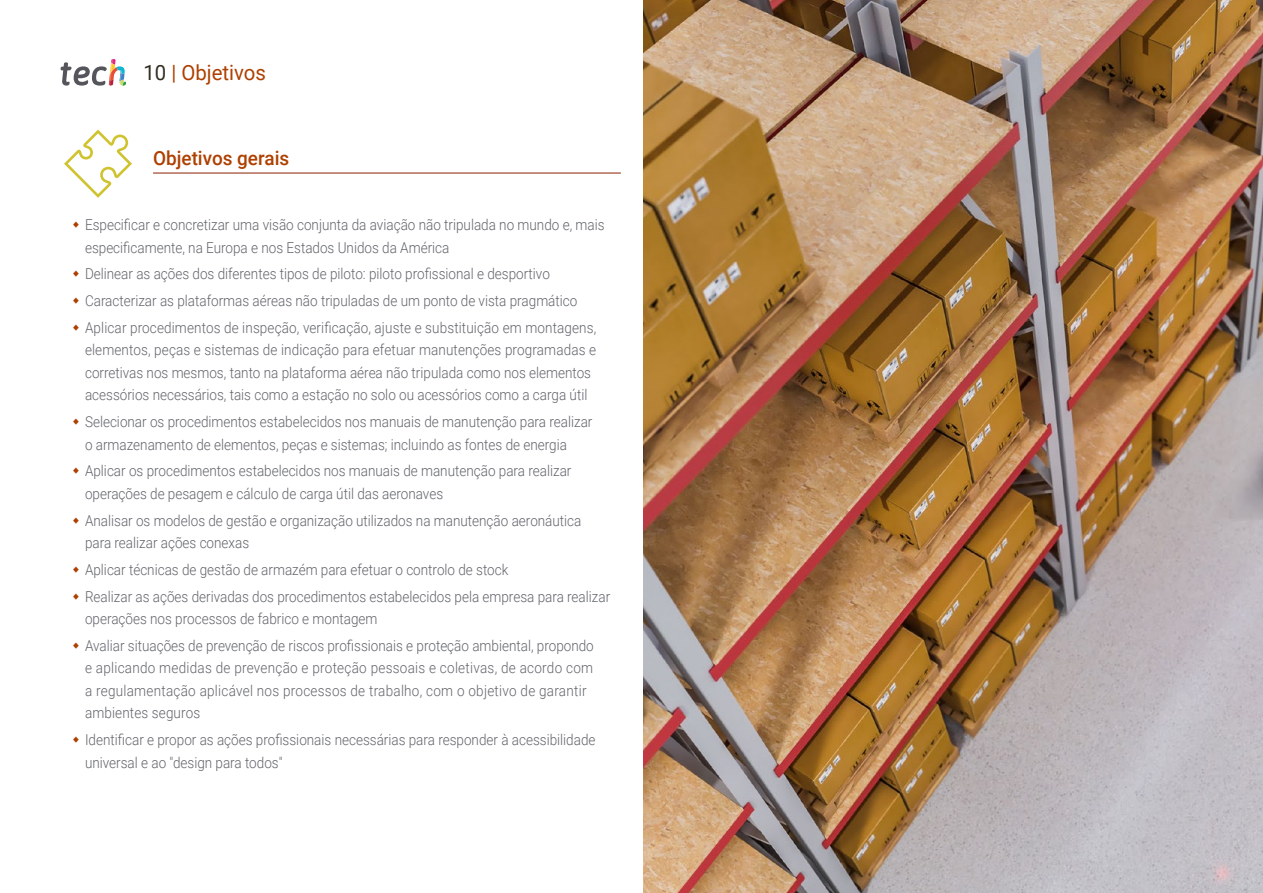
<style>
.page{position:relative;width:1263px;height:893px;background:#fff}
.page>*{position:absolute;margin:0;border:0;box-sizing:border-box;transform-origin:0 0}
.t1{font:21px "Roboto";color:#ae4000}
.t2{font:500 19.5px "Roboto";color:#ae4000}
.t3{font:300 15px/22.5px "Roboto";color:#61646a;scale:.9 1}
.t4{font:300 15px/22.5px "Roboto";letter-spacing:.02em;color:#61646a;scale:.9 1}
.s1{color:#312e20}
</style>
<div class="page">
<hr style="left:153px;top:173px;width:468px;height:1px;background:#8a1f00">
<svg style="left:64px;top:130px;width:68px;height:68px"></svg>
<svg style="left:61px;top:59px;width:65px;height:27px"></svg>
<img style="left:643px;top:0;width:620px;height:893px">
<h1 class="t1" style="left:144px;top:57px;width:124px"><span class="s1">10</span> | Objetivos</h1>
<h2 class="t2" style="left:153px;top:144px;width:138px">Objetivos gerais</h2>
<p class="t3" style="left:85px;top:213px;width:579px">Especificar e concretizar uma visão conjunta da aviação não tripulada no mundo e, mais especificamente, na Europa e nos Estados Unidos da América</p>
<p class="t3" style="left:85px;top:260px;width:570px;line-height:26.7px">Delinear as ações dos diferentes tipos de piloto: piloto profissional e desportivo<br>Caracterizar as plataformas aéreas não tripuladas de um ponto de vista pragmático<br>Aplicar procedimentos de inspeção, verificação, ajuste e substituição em montagens,</p>
<p class="t3" style="left:85px;top:338px;width:569px">elementos, peças e sistemas de indicação para efetuar manutenções programadas e corretivas nos mesmos, tanto na plataforma aérea não tripulada como nos elementos acessórios necessários, tais como a estação no solo ou acessórios como a carga útil</p>
<p class="t3" style="left:85px;top:410px;width:565px">Selecionar os procedimentos estabelecidos nos manuais de manutenção para realizar o armazenamento de elementos, peças e sistemas; incluindo as fontes de energia</p>
<p class="t3" style="left:85px;top:459px;width:542px">Aplicar os procedimentos estabelecidos nos manuais de manutenção para realizar operações de pesagem e cálculo de carga útil das aeronaves</p>
<p class="t3" style="left:85px;top:508px;width:553px">Analisar os modelos de gestão e organização utilizados na manutenção aeronáutica para realizar ações conexas</p>
<p class="t3" style="left:85px;top:556px;width:585px;line-height:26.7px">Aplicar técnicas de gestão de armazém para efetuar o controlo de stock<br>Realizar as ações derivadas dos procedimentos estabelecidos pela empresa para realizar</p>
<p class="t3" style="left:85px;top:605px;width:567px;line-height:26.7px">operações nos processos de fabrico e montagem<br>Avaliar situações de prevenção de riscos profissionais e proteção ambiental, propondo</p>
<p class="t4" style="left:85px;top:656px;width:566px">e aplicando medidas de prevenção e proteção pessoais e coletivas, de acordo com a regulamentação aplicável nos processos de trabalho, com o objetivo de garantir ambientes seguros</p>
<p class="t3" style="left:85px;top:728px;width:569px">Identificar e propor as ações profissionais necessárias para responder à acessibilidade universal e ao "design para todos"</p>
</div>
